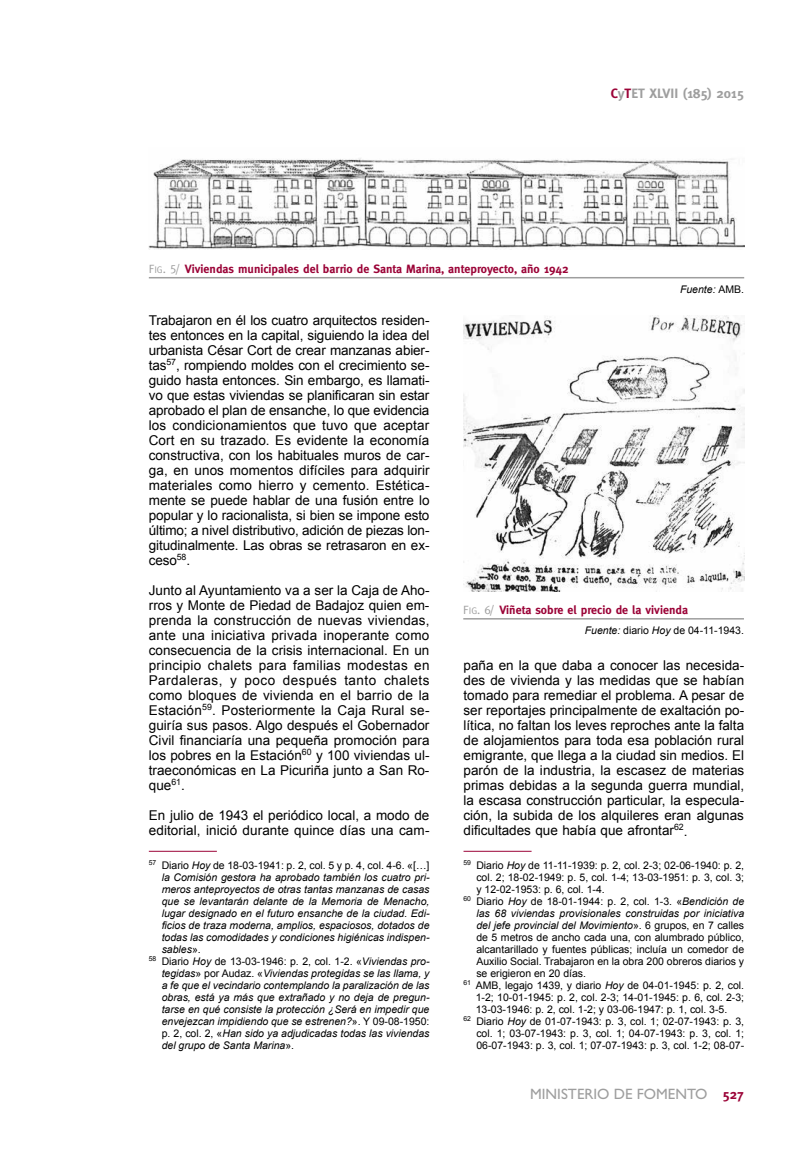
<style>
.page{position:relative;width:808px;height:1149px;background:#fff}
.page>*{position:absolute;margin:0;border:0;box-sizing:border-box;transform-origin:0 0}
.t1{font:15px "Gill Sans";color:#9e9e9e}
.t2{font:13.5px/15px "Arial";color:#000;text-align:justify}
.t3{font:700 13.5px "Meta";color:#9e9e9e}
.t4{font:700 12px "Meta";color:#9b0337}
.t5{font:10.5px "Arial";color:#000}
.t6{font:italic 10.5px "Arial";color:#000}
.s1{color:#9b0337}
.s2{font-family:"Meta Caps SC800";font-weight:400;color:#9e9e9e}
.s3{font-family:"Meta Caps SC800";font-weight:400;font-size:9.6px;color:#9e9e9e}
.s4{font-style:normal}
.s5{font-style:italic}
.s6{font-family:"Meta";font-weight:700;font-size:13.5px;color:#9b0337}
</style>
<div class="page">
<hr style="left:149px;top:850px;width:68px;height:1px;background:#9b0337">
<hr style="left:463px;top:850px;width:68px;height:1px;background:#9b0337">
<hr style="left:149px;top:277px;width:595px;height:1px;background:#9e9e9e">
<img style="left:149px;top:158px;width:595px;height:92px">
<hr style="left:463px;top:618px;width:281px;height:1px;background:#9e9e9e">
<img style="left:463px;top:315px;width:281px;height:276px">
<p class="t3" style="left:611px;top:85px;width:135px"><span class="s1">C</span>y<span class="s1">T</span>ET XLVII (185) 2015</p>
<p class="t4" style="left:149px;top:261px;width:421px"><span class="s2">F</span><span class="s3">ig</span><span class="s2">. 5/</span> Viviendas municipales del barrio de Santa Marina, anteproyecto, año 1942</p>
<p class="t6" style="left:680px;top:283px;width:66px">Fuente: <span class="s4">AMB.</span></p>
<p class="t2" style="left:149px;top:312px;width:282px">Trabajaron en él los cuatro arquitectos residen&shy;tes entonces en la capital, siguiendo la idea del urbanista César Cort de crear manzanas abier&shy;tas<sup>57</sup>, rompiendo moldes con el crecimiento se&shy;guido hasta entonces. Sin embargo, es llamati&shy;vo que estas viviendas se planificaran sin estar aprobado el plan de ensanche, lo que evidencia los condicionamientos que tuvo que aceptar Cort en su trazado. Es evidente la economía constructiva, con los habituales muros de car&shy;ga, en unos momentos difíciles para adquirir materiales como hierro y cemento. Estética&shy;mente se puede hablar de una fusión entre lo popular y lo racionalista, si bien se impone esto último; a nivel distributivo, adición de piezas lon&shy;gitudinalmente. Las obras se retrasaron en ex&shy;ceso<sup>58</sup>.</p>
<p class="t2" style="left:149px;top:582px;width:282px">Junto al Ayuntamiento va a ser la Caja de Aho&shy;rros y Monte de Piedad de Badajoz quien em&shy;prenda la construcción de nuevas viviendas, ante una iniciativa privada inoperante como consecuencia de la crisis internacional. En un principio chalets para familias modestas en Pardaleras, y poco después tanto chalets como bloques de vivienda en el barrio de la Estación<sup>59</sup>. Posteriormente la Caja Rural se&shy;guiría sus pasos. Algo después el Gobernador Civil financiaría una pequeña promoción para los pobres en la Estación<sup>60</sup> y 100 viviendas ul&shy;traeconómicas en La Picuriña junto a San Ro&shy;que<sup>61</sup>.</p>
<p class="t2" style="left:149px;top:807px;width:282px">En julio de 1943 el periódico local, a modo de editorial, inició durante quince días una cam-</p>
<p class="t5" style="left:149px;top:859px;width:282px"><sup>57</sup> Diario <span class="s5">Hoy</span> de 18-03-1941: p. 2, col. 5 y p. 4, col. 4-6. «[…]</p>
<p class="t6" style="left:162px;top:871px;width:269px">la Comisión gestora ha aprobado también los cuatro pri-</p>
<p class="t6" style="left:162px;top:883px;width:269px">meros anteproyectos de otras tantas manzanas de casas</p>
<p class="t6" style="left:162px;top:895px;width:269px">que se levantarán delante de la Memoria de Menacho,</p>
<p class="t6" style="left:162px;top:907px;width:269px">lugar designado en el futuro ensanche de la ciudad. Edi-</p>
<p class="t6" style="left:162px;top:919px;width:269px">ficios de traza moderna, amplios, espaciosos, dotados de</p>
<p class="t6" style="left:162px;top:931px;width:269px">todas las comodidades y condiciones higiénicas indispen-</p>
<p class="t6" style="left:162px;top:943px;width:41px">sables<span class="s4">».</span></p>
<p class="t5" style="left:149px;top:955px;width:282px"><sup>58</sup> Diario <span class="s5">Hoy</span> de 13-03-1946: p. 2, col. 1-2. «<span class="s5">Viviendas pro-</span></p>
<p class="t6" style="left:162px;top:967px;width:269px">tegidas<span class="s4">» por Audaz. «</span>Viviendas protegidas se las llama, y</p>
<p class="t6" style="left:162px;top:979px;width:269px">a fe que el vecindario contemplando la paralización de las</p>
<p class="t6" style="left:162px;top:991px;width:269px">obras, está ya más que extrañado y no deja de pregun-</p>
<p class="t6" style="left:162px;top:1003px;width:269px">tarse en qué consiste la protección ¿Será en impedir que</p>
<p class="t6" style="left:162px;top:1015px;width:269px">envejezcan impidiendo que se estrenen?<span class="s4">». Y 09-08-1950:</span></p>
<p class="t6" style="left:162px;top:1027px;width:269px"><span class="s4">p. 2, col. 2, «</span>Han sido ya adjudicadas todas las viviendas</p>
<p class="t6" style="left:162px;top:1039px;width:134px">del grupo de Santa Marina<span class="s4">».</span></p>
<p class="t4" style="left:463px;top:602px;width:226px"><span class="s2">F</span><span class="s3">ig</span><span class="s2">. 6/</span> Viñeta sobre el precio de la vivienda</p>
<p class="t5" style="left:585px;top:624px;width:161px"><span class="s5">Fuente:</span> diario <span class="s5">Hoy</span> de 04-11-1943.</p>
<p class="t2" style="left:463px;top:658px;width:282px">paña en la que daba a conocer las necesida&shy;des de vivienda y las medidas que se habían tomado para remediar el problema. A pesar de ser reportajes principalmente de exaltación po&shy;lítica, no faltan los leves reproches ante la falta de alojamientos para toda esa población rural emigrante, que llega a la ciudad sin medios. El parón de la industria, la escasez de materias primas debidas a la segunda guerra mundial, la escasa construcción particular, la especula&shy;ción, la subida de los alquileres eran algunas dificultades que había que afrontar<sup>62</sup>.</p>
<p class="t5" style="left:463px;top:859px;width:282px"><sup>59</sup> Diario <span class="s5">Hoy</span> de 11-11-1939: p. 2, col. 2-3; 02-06-1940: p. 2,</p>
<p class="t5" style="left:476px;top:871px;width:269px">col. 2; 18-02-1949: p. 5, col. 1-4; 13-03-1951: p. 3, col. 3;</p>
<p class="t5" style="left:476px;top:883px;width:130px">y 12-02-1953: p. 6, col. 1-4.</p>
<p class="t5" style="left:463px;top:895px;width:282px"><sup>60</sup> Diario <span class="s5">Hoy</span> de 18-01-1944: p. 2, col. 1-3. «<span class="s5">Bendición de</span></p>
<p class="t6" style="left:476px;top:907px;width:269px">las 68 viviendas provisionales construidas por iniciativa</p>
<p class="t6" style="left:476px;top:919px;width:269px">del jefe provincial del Movimiento<span class="s4">». 6 grupos, en 7 calles</span></p>
<p class="t5" style="left:476px;top:931px;width:269px">de 5 metros de ancho cada una, con alumbrado público,</p>
<p class="t5" style="left:476px;top:943px;width:269px">alcantarillado y fuentes públicas; incluía un comedor de</p>
<p class="t5" style="left:476px;top:955px;width:269px">Auxilio Social. Trabajaron en la obra 200 obreros diarios y</p>
<p class="t5" style="left:476px;top:967px;width:111px">se erigieron en 20 días.</p>
<p class="t5" style="left:463px;top:979px;width:282px"><sup>61</sup> AMB, legajo 1439, y diario <span class="s5">Hoy</span> de 04-01-1945: p. 2, col.</p>
<p class="t5" style="left:476px;top:991px;width:270px">1-2; 10-01-1945: p. 2, col. 2-3; 14-01-1945: p. 6, col. 2-3;</p>
<p class="t5" style="left:476px;top:1003px;width:253px">13-03-1946: p. 2, col. 1-2; y 03-06-1947: p. 1, col. 3-5.</p>
<p class="t5" style="left:463px;top:1015px;width:282px"><sup>62</sup> Diario <span class="s5">Hoy</span> de 01-07-1943: p. 3, col. 1; 02-07-1943: p. 3,</p>
<p class="t5" style="left:476px;top:1027px;width:269px">col. 1; 03-07-1943: p. 3, col. 1; 04-07-1943: p. 3, col. 1;</p>
<p class="t5" style="left:476px;top:1039px;width:269px">06-07-1943: p. 3, col. 1; 07-07-1943: p. 3, col. 1-2; 08-07-</p>
<p class="t1" style="left:530px;top:1084px;width:216px">MINISTERIO DE FOMENTO <span class="s6">527</span></p>
</div>
